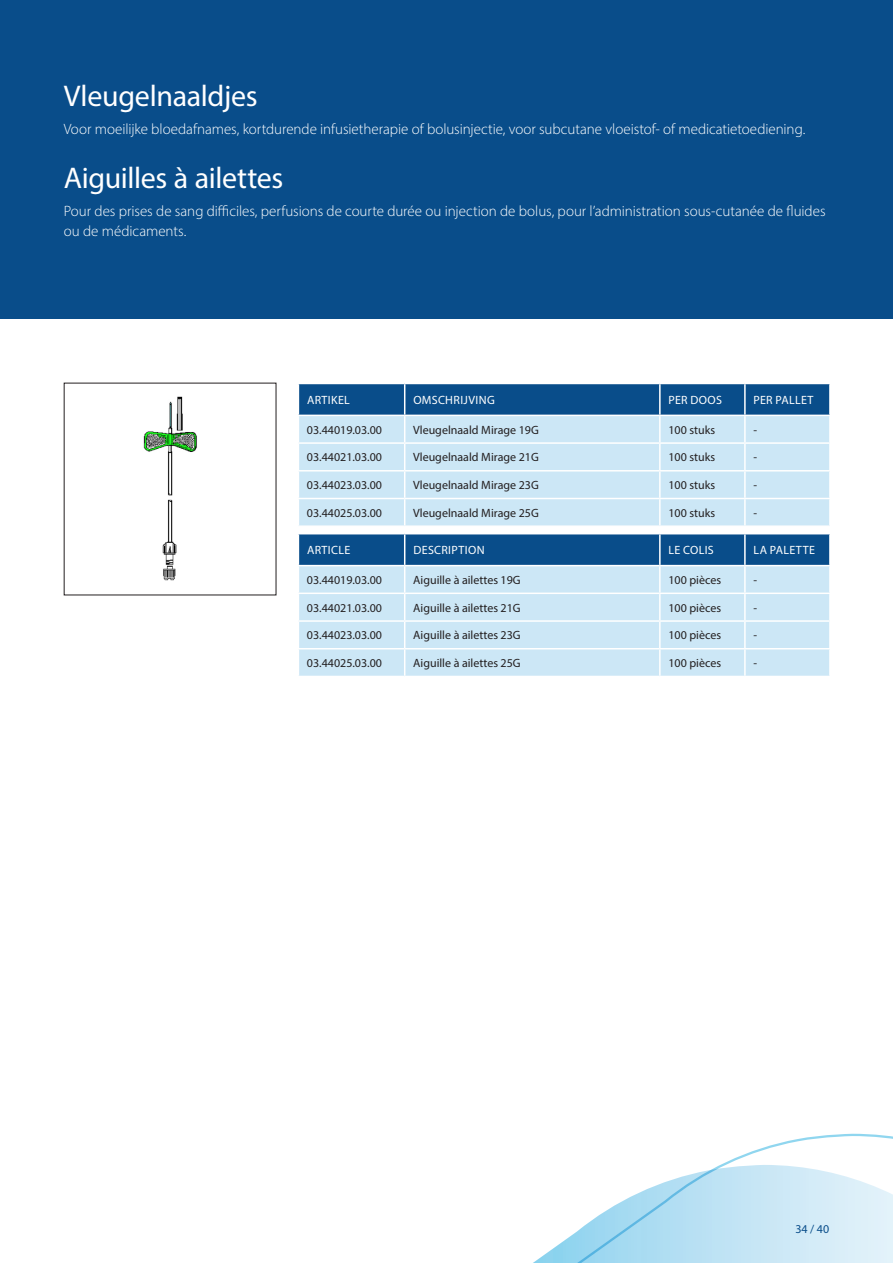
<style>
.page{position:relative;width:893px;height:1263px;background:#fff}
.page>*{position:absolute;margin:0;border:0;box-sizing:border-box;transform-origin:0 0}
.t1{font:30px "Myriad Pro";letter-spacing:-.01em;color:#fff}
.t2{font:300 15px/19.5px "Myriad Pro";letter-spacing:-.005em;color:#fff}
.t3{font:12px "Myriad Pro";color:#231f20}
.t4{font:12px "Myriad Pro";letter-spacing:.03em;color:#fff}
.t5{font:12px "Myriad Pro";color:#094d8a}
</style>
<div class="page">
<svg style="left:720px;top:1133px;width:173px;height:32px"></svg>
<svg style="left:533px;top:1165px;width:360px;height:98px"></svg>
<div style="left:0;top:0;width:893px;height:319px;background:#094d8a"></div>
<svg style="left:298px;top:383px;width:532px;height:142px;background:#a5c7df"></svg>
<hr style="left:405px;top:498px;width:255px;height:1px;background:#fff">
<hr style="left:660px;top:498px;width:85px;height:1px;background:#fff">
<hr style="left:745px;top:498px;width:86px;height:1px;background:#fff">
<hr style="left:744px;top:499px;width:2px;height:26px;background:#fff">
<hr style="left:829px;top:499px;width:2px;height:26px;background:#fff">
<svg style="left:298px;top:534px;width:532px;height:142px;background:#a5c7df"></svg>
<hr style="left:405px;top:648px;width:255px;height:1px;background:#fff">
<hr style="left:660px;top:648px;width:85px;height:1px;background:#fff">
<hr style="left:745px;top:648px;width:86px;height:1px;background:#fff">
<hr style="left:744px;top:649px;width:2px;height:27px;background:#fff">
<hr style="left:829px;top:649px;width:2px;height:27px;background:#fff">
<svg style="left:63px;top:382px;width:214px;height:214px"></svg>
<h1 class="t1" style="left:64px;top:77px;width:195px">Vleugelnaaldjes</h1>
<p class="t2" style="left:64px;top:119px;width:743px">Voor moeilijke bloedafnames, kortdurende infusietherapie of bolusinjectie, voor subcutane vloeistof- of medicatietoediening.</p>
<h1 class="t1" style="left:64px;top:160px;width:221px">Aiguilles à ailettes</h1>
<p class="t2" style="left:64px;top:201px;width:763px">Pour des prises de sang difficiles, perfusions de courte durée ou injection de bolus, pour l’administration sous-cutanée de fluides ou de médicaments.</p>
<p class="t4" style="left:307px;top:392px;width:44px">ARTIKEL</p>
<p class="t4" style="left:413px;top:392px;width:83px">OMSCHRIJVING</p>
<p class="t4" style="left:668px;top:392px;width:55px">PER DOOS</p>
<p class="t4" style="left:753px;top:392px;width:61px">PER PALLET</p>
<p class="t3" style="left:307px;top:422px;width:77px">03.44019.03.00</p>
<p class="t3" style="left:413px;top:422px;width:127px">Vleugelnaald Mirage 19G</p>
<p class="t3" style="left:668px;top:422px;width:48px">100 stuks</p>
<p class="t3" style="left:753px;top:422px;width:5px">-</p>
<p class="t3" style="left:307px;top:450px;width:77px">03.44021.03.00</p>
<p class="t3" style="left:413px;top:450px;width:127px">Vleugelnaald Mirage 21G</p>
<p class="t3" style="left:668px;top:450px;width:48px">100 stuks</p>
<p class="t3" style="left:753px;top:450px;width:5px">-</p>
<p class="t3" style="left:307px;top:478px;width:77px">03.44023.03.00</p>
<p class="t3" style="left:413px;top:478px;width:127px">Vleugelnaald Mirage 23G</p>
<p class="t3" style="left:668px;top:478px;width:48px">100 stuks</p>
<p class="t3" style="left:753px;top:478px;width:5px">-</p>
<p class="t3" style="left:307px;top:505px;width:77px">03.44025.03.00</p>
<p class="t3" style="left:413px;top:505px;width:127px">Vleugelnaald Mirage 25G</p>
<p class="t3" style="left:668px;top:505px;width:48px">100 stuks</p>
<p class="t3" style="left:753px;top:505px;width:5px">-</p>
<p class="t4" style="left:307px;top:543px;width:45px">ARTICLE</p>
<p class="t4" style="left:413px;top:543px;width:73px">DESCRIPTION</p>
<p class="t4" style="left:668px;top:543px;width:47px">LE COLIS</p>
<p class="t4" style="left:753px;top:543px;width:63px">LA PALETTE</p>
<p class="t3" style="left:307px;top:572px;width:77px">03.44019.03.00</p>
<p class="t3" style="left:413px;top:572px;width:109px">Aiguille à ailettes 19G</p>
<p class="t3" style="left:668px;top:572px;width:54px">100 pièces</p>
<p class="t3" style="left:753px;top:572px;width:5px">-</p>
<p class="t3" style="left:307px;top:600px;width:77px">03.44021.03.00</p>
<p class="t3" style="left:413px;top:600px;width:109px">Aiguille à ailettes 21G</p>
<p class="t3" style="left:668px;top:600px;width:54px">100 pièces</p>
<p class="t3" style="left:753px;top:600px;width:5px">-</p>
<p class="t3" style="left:307px;top:628px;width:77px">03.44023.03.00</p>
<p class="t3" style="left:413px;top:628px;width:109px">Aiguille à ailettes 23G</p>
<p class="t3" style="left:668px;top:628px;width:54px">100 pièces</p>
<p class="t3" style="left:753px;top:628px;width:5px">-</p>
<p class="t3" style="left:307px;top:656px;width:77px">03.44025.03.00</p>
<p class="t3" style="left:413px;top:656px;width:109px">Aiguille à ailettes 25G</p>
<p class="t3" style="left:668px;top:656px;width:54px">100 pièces</p>
<p class="t3" style="left:753px;top:656px;width:5px">-</p>
<p class="t5" style="left:795px;top:1222px;width:35px">34 / 40</p>
</div>
